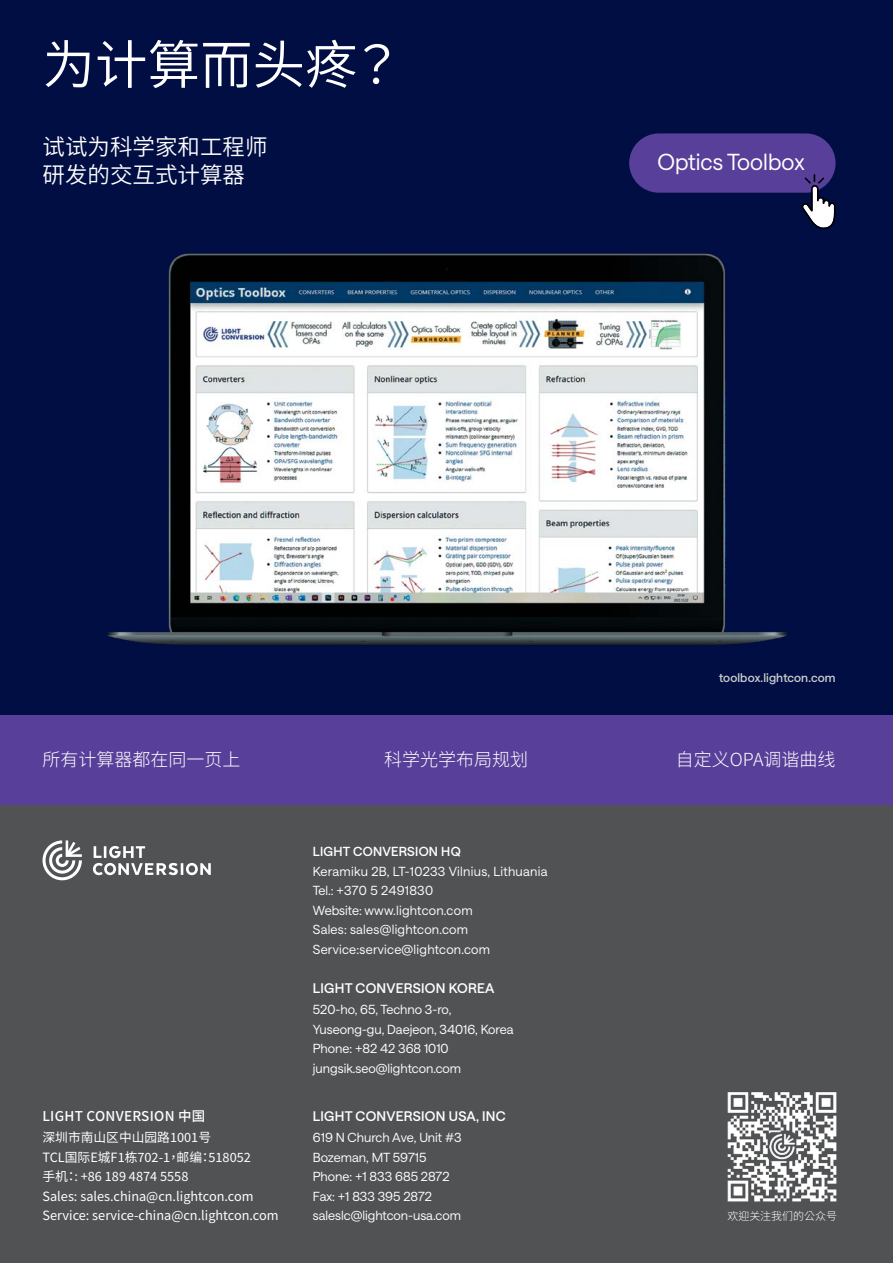
<style>
.page{position:relative;width:893px;height:1263px;background:#000e44}
.page>*{position:absolute;margin:0;border:0;box-sizing:border-box;transform-origin:0 0}
.t1{font:52.5px "Source Han Sans TC";color:#fff}
.t2{font:22.5px/28.5px "Source Han Sans TC";color:#fff}
.t3{font:22.5px "Saans";color:#fff}
.t4{font:300 18px "Source Han Sans TC";color:#fff}
.t5{font:500 13.5px "Saans";letter-spacing:.02em;color:#fff}
.t6{font:500 13.5px "Source Han Sans TC";letter-spacing:.02em;color:#fff}
.t7{font:12.75px/19.5px "Saans";color:#fff}
.t8{font:12.75px/19.5px "Saans";letter-spacing:.02em;color:#fff}
.t9{font:12.75px/19.5px "Source Han Sans TC";color:#fff}
.t10{font:500 12.75px "Saans";letter-spacing:.02em;color:#fff}
.t11{font:500 12px "Saans";letter-spacing:.01em;color:#cdcccb}
.t12{font:300 10.95px "Source Han Sans TC";color:#fff}
</style>
<div class="page">
<div style="left:0;top:805px;width:893px;height:458px;background:#515254"></div>
<div style="left:0;top:715px;width:893px;height:90px;background:#583f99"></div>
<img style="left:107px;top:253px;width:679px;height:392px">
<svg style="left:43px;top:840px;width:39px;height:40px"></svg>
<svg style="left:93px;top:846px;width:118px;height:29px"></svg>
<img style="left:727px;top:1092px;width:110px;height:110px">
<div style="left:629px;top:133px;width:207px;height:60px;background:#583f99;border-radius:30px"></div>
<svg style="left:801px;top:174px;width:35px;height:56px"></svg>
<h1 class="t1" style="left:43px;top:35px;width:362px">为计算而头疼？</h1>
<h2 class="t2" style="left:43px;top:133px;width:227px">试试为科学家和工程师研发的交互式计算器</h2>
<h2 class="t3" style="left:658px;top:146px;width:148px">Optics Toolbox</h2>
<p class="t11" style="left:719px;top:669px;width:118px">toolbox.lightcon.com</p>
<h3 class="t4" style="left:43px;top:749px;width:199px">所有计算器都在同一页上</h3>
<h3 class="t4" style="left:384px;top:749px;width:145px">科学光学布局规划</h3>
<h3 class="t4" style="left:676px;top:749px;width:161px">自定义OPA调谐曲线</h3>
<p class="t6" style="left:43px;top:1108px;width:164px">LIGHT CONVERSION 中国</p>
<p class="t9" style="left:43px;top:1128px;width:238px">深圳市南山区中山园路1001号<br>TCL国际E城F1栋702-1，邮编：518052<br>手机：: +86 189 4874 5558<br>Sales: sales.china@cn.lightcon.com<br>Service: service-china@cn.lightcon.com</p>
<p class="t10" style="left:313px;top:842px;width:149px">LIGHT CONVERSION HQ</p>
<p class="t8" style="left:313px;top:860px;width:236px">Keramiku 2B, LT-10233 Vilnius, Lithuania<br>Tel.: +370 5 2491830<br>Website: www.lightcon.com<br>Sales: sales@lightcon.com<br>Service:service@lightcon.com</p>
<p class="t5" style="left:313px;top:978px;width:183px">LIGHT CONVERSION KOREA</p>
<p class="t7" style="left:313px;top:999px;width:202px">520-ho, 65, Techno 3-ro,<br>Yuseong-gu, Daejeon, 34016, Korea<br>Phone: +82 42 368 1010 jungsik.seo@lightcon.com</p>
<p class="t5" style="left:313px;top:1106px;width:194px">LIGHT CONVERSION USA, INC</p>
<p class="t7" style="left:313px;top:1127px;width:150px">619 N Church Ave, Unit #3<br>Bozeman, MT 59715<br>Phone: +1 833 685 2872<br>Fax: +1 833 395 2872 saleslc@lightcon-usa.com</p>
<p class="t12" style="left:727px;top:1209px;width:111px">欢迎关注我们的公众号</p>
</div>
